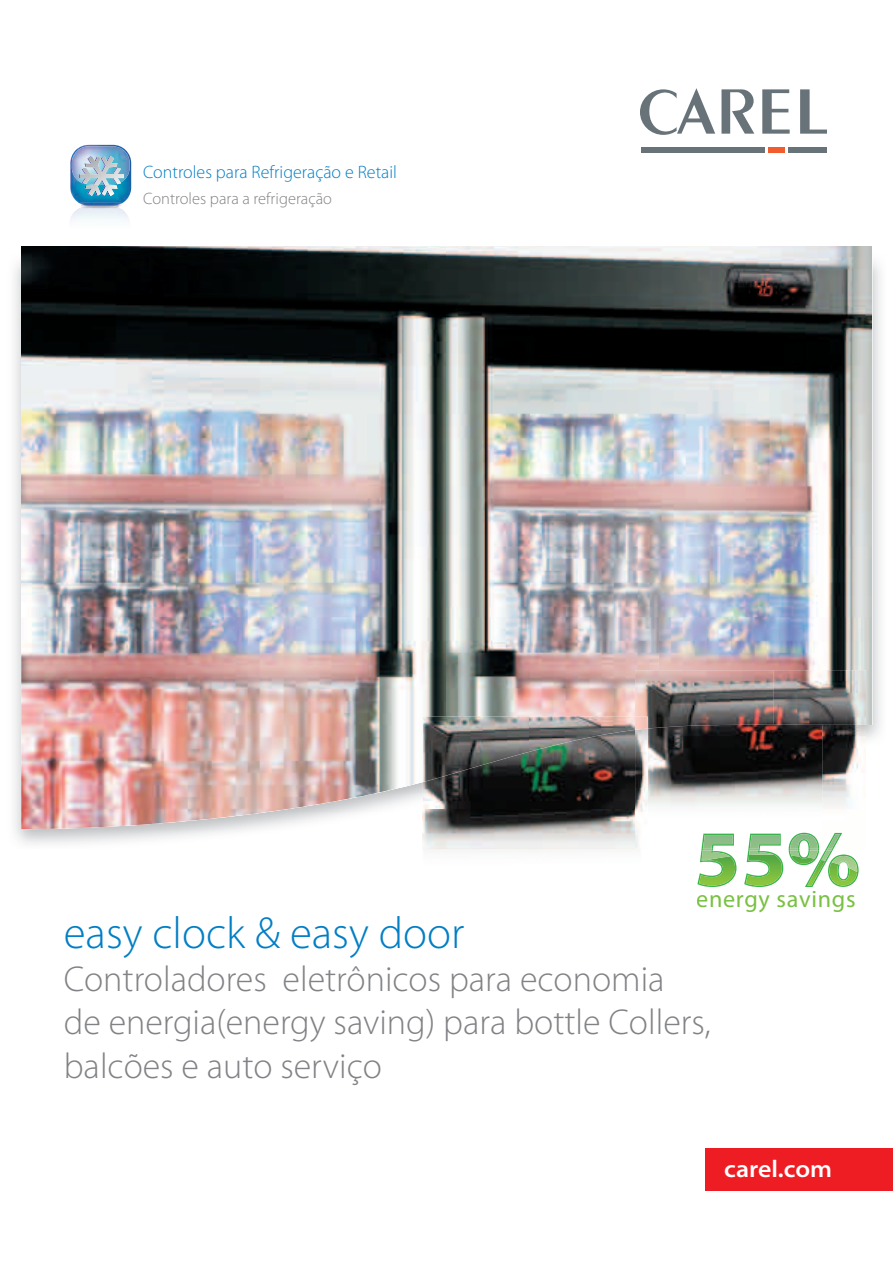
<style>
.page{position:relative;width:893px;height:1263px;background:#fff}
.page>*{position:absolute;margin:0;border:0;box-sizing:border-box;transform-origin:0 0}
.t1{font:300 45px "Myriad Pro";color:#007ec5}
.t2{font:300 36px/43.2px "Myriad Pro";color:#808285}
.t3{font:24.15px "Myriad Pro";letter-spacing:.03em;color:#79c142}
.t4{font:600 semi-expanded 24px "Myriad Pro";color:#fff}
.t5{font:300 18px "Myriad Pro";color:#007ec5}
.t6{font:300 16.5px "Myriad Pro";color:#808285}
</style>
<div class="page">
<div style="left:706px;top:1148px;width:187px;height:43px;background:#ee1d23"></div>
<svg style="left:721px;top:89px;width:33px;height:45px"></svg>
<svg style="left:762px;top:89px;width:28px;height:45px"></svg>
<svg style="left:800px;top:89px;width:27px;height:45px"></svg>
<svg style="left:640px;top:88px;width:75px;height:47px"></svg>
<div style="left:641px;top:147px;width:124px;height:6px;background:#687379"></div>
<div style="left:768px;top:147px;width:17px;height:6px;background:#f15b2e"></div>
<div style="left:788px;top:147px;width:39px;height:6px;background:#687379"></div>
<img style="left:69px;top:208px;width:61px;height:39px">
<img style="left:113px;top:204px;width:8px;height:2px">
<img style="left:81px;top:206px;width:40px;height:3px">
<img style="left:70px;top:145px;width:61px;height:59px">
<img style="left:81px;top:203px;width:32px;height:3px">
<img style="left:72px;top:146px;width:58px;height:38px">
<svg style="left:79px;top:156px;width:44px;height:40px"></svg>
<img style="left:80px;top:156px;width:44px;height:28px">
<img style="left:53px;top:618px;width:819px;height:211px">
<img style="left:872px;top:247px;width:1px;height:478px">
<img style="left:21px;top:247px;width:851px;height:371px">
<img style="left:21px;top:617px;width:32px;height:212px">
<img style="left:446px;top:617px;width:213px;height:99px">
<img style="left:659px;top:617px;width:213px;height:53px">
<img style="left:866px;top:670px;width:6px;height:55px">
<img style="left:648px;top:725px;width:218px;height:125px">
<img style="left:648px;top:728px;width:120px;height:1px">
<img style="left:635px;top:670px;width:139px;height:58px">
<img style="left:773px;top:670px;width:93px;height:55px">
<img style="left:423px;top:782px;width:106px;height:27px">
<img style="left:529px;top:749px;width:106px;height:60px">
<img style="left:423px;top:809px;width:212px;height:40px">
<img style="left:529px;top:749px;width:53px;height:33px">
<img style="left:423px;top:716px;width:106px;height:66px">
<img style="left:529px;top:716px;width:106px;height:33px">
<svg style="left:529px;top:749px;width:10px;height:3px"></svg>
<img style="left:635px;top:716px;width:13px;height:133px">
<svg style="left:635px;top:728px;width:13px;height:2px"></svg>
<img style="left:702px;top:834px;width:32px;height:15px">
<img style="left:789px;top:833px;width:30px;height:6px">
<img style="left:826px;top:833px;width:16px;height:6px">
<img style="left:748px;top:834px;width:33px;height:1px">
<img style="left:703px;top:835px;width:29px;height:14px">
<svg style="left:697px;top:849px;width:39px;height:38px"></svg>
<svg style="left:744px;top:835px;width:39px;height:52px"></svg>
<img style="left:750px;top:835px;width:29px;height:14px">
<img style="left:828px;top:834px;width:12px;height:5px">
<svg style="left:789px;top:839px;width:70px;height:48px"></svg>
<img style="left:790px;top:834px;width:28px;height:15px">
<p class="t5" style="left:143px;top:161px;width:255px">Controles para Refrigeração e Retail</p>
<p class="t6" style="left:143px;top:189px;width:190px">Controles para a refrigeração</p>
<p class="t3" style="left:696px;top:884px;width:161px">energy savings</p>
<p class="t1" style="left:64px;top:906px;width:402px">easy clock &amp; easy door</p>
<p class="t2" style="left:64px;top:957px;width:648px">Controladores eletrônicos para economia<br>de energia(energy saving) para bottle Collers, balcões e auto serviço</p>
<p class="t4" style="left:724px;top:1155px;width:109px">carel.com</p>
</div>
